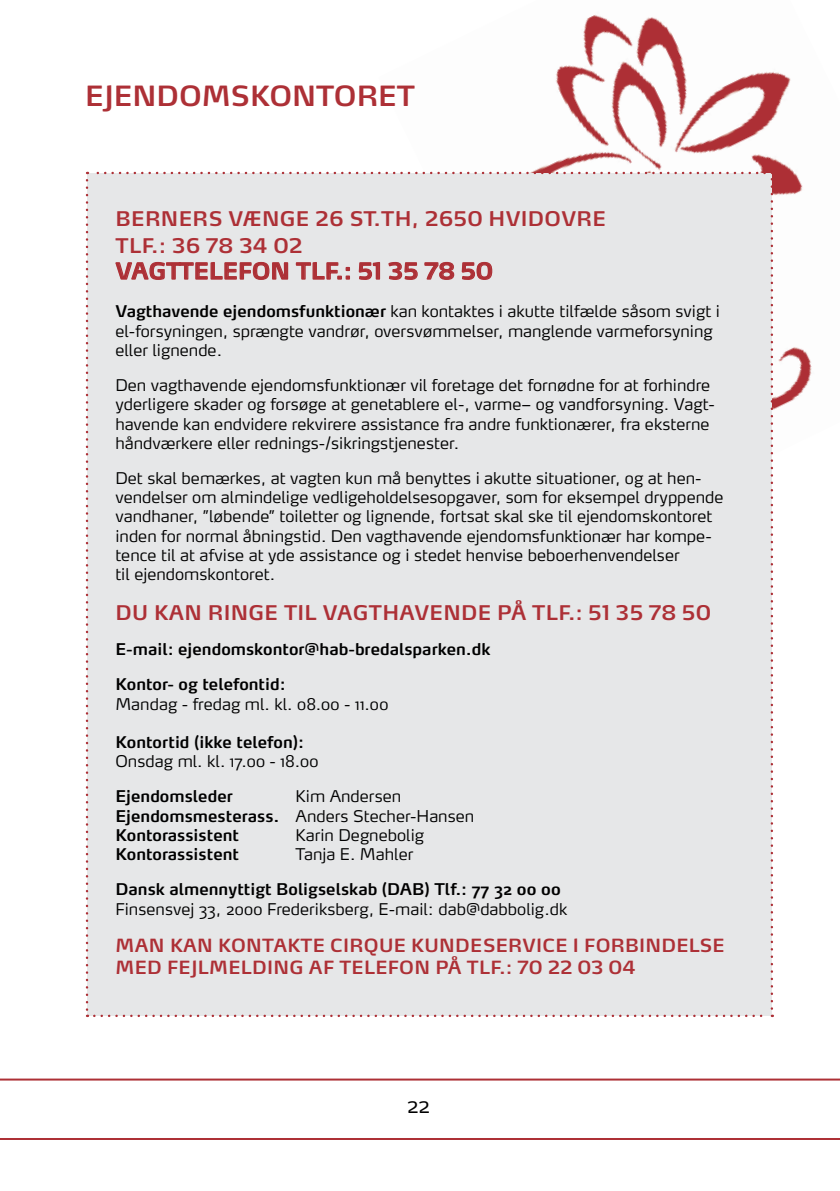
<style>
.page{position:relative;width:840px;height:1191px;background:#fff}
.page>*{position:absolute;margin:0;border:0;box-sizing:border-box;transform-origin:0 0}
.t1{font:600 27.6px "Max OT";color:#ad3036}
.t2{font:600 22px "Max OT";letter-spacing:.015em;color:#ad3036}
.t3{font:300 22px "Max OT";color:#000}
.t4{font:600 20px "Max OT";letter-spacing:.015em;color:#ad3036}
.t5{font:600 18px "Max OT";letter-spacing:.015em;color:#ad3036}
.t6{font:300 16px/19.2px "Max OT";color:#000}
.t7{font:600 16px/19.2px "Max OT";color:#000}
.s1{font-weight:600}
.s2{font-weight:300}
</style>
<div class="page">
<img style="left:379px;top:14px;width:433px;height:522px">
<div style="left:87px;top:173px;width:684px;height:842px;background:#e6e7e8"></div>
<svg style="left:86px;top:180px;width:2px;height:837px"></svg>
<svg style="left:94px;top:1014px;width:678px;height:3px"></svg>
<svg style="left:770px;top:172px;width:2px;height:836px"></svg>
<svg style="left:87px;top:172px;width:677px;height:2px"></svg>
<hr style="left:0;top:1078px;width:839px;height:2px;background:#ad3036">
<hr style="left:0;top:1138px;width:839px;height:2px;background:#ad3036">
<svg style="left:115px;top:261px;width:173px;height:19px"></svg>
<svg style="left:295px;top:262px;width:55px;height:18px"></svg>
<svg style="left:358px;top:262px;width:22px;height:18px"></svg>
<svg style="left:388px;top:261px;width:66px;height:19px"></svg>
<svg style="left:461px;top:261px;width:31px;height:19px"></svg>
<h1 class="t1" style="left:85px;top:78px;width:331px">EJENDOMSKONTORET</h1>
<p class="t4" style="left:115px;top:206px;width:32px">Berners</p>
<p class="t4" style="left:228px;top:206px;width:32px">Vænge</p>
<p class="t4" style="left:315px;top:206px;width:206px">26 st.th , 2650 Hvidovre</p>
<p class="t4" style="left:115px;top:232px;width:188px">Tlf.: 36 78 34 02</p>
<h2 class="t2" style="left:115px;top:257px;width:378px">VAGTTELEFON Tlf.: 51 35 78 50</h2>
<p class="t6" style="left:115px;top:303px;width:605px"><span class="s1">Vagthavende ejendomsfunktionær</span> kan kontaktes i akutte tilfælde såsom svigt i el-forsyningen, sprængte vandrør, oversvømmelser, manglende varmeforsyning eller lignende.</p>
<p class="t6" style="left:115px;top:377px;width:600px">Den vagthavende ejendomsfunktionær vil foretage det fornødne for at forhindre yderligere skader og forsøge at genetablere el-, varme– og vandforsyning. Vagt&shy;havende kan endvidere rekvirere assistance fra andre funktionærer, fra eksterne håndværkere eller rednings-/sikringstjenester.</p>
<p class="t6" style="left:115px;top:469px;width:609px">Det skal bemærkes, at vagten kun må benyttes i akutte situationer, og at hen&shy;vendelser om almindelige vedligeholdelsesopgaver, som for eksempel dryppende vandhaner, ”løbende” toiletter og lignende, fortsat skal ske til ejendomskontoret inden for normal åbningstid. Den vagthavende ejendomsfunktionær har kompe&shy;tence til at afvise at yde assistance og i stedet henvise beboerhenvendelser<br>til ejendomskontoret.</p>
<p class="t4" style="left:115px;top:600px;width:55px">Du kan</p>
<p class="t4" style="left:208px;top:600px;width:15px">ringe</p>
<p class="t4" style="left:284px;top:600px;width:12px">til</p>
<p class="t4" style="left:322px;top:600px;width:17px">vagthavende</p>
<p class="t4" style="left:497px;top:600px;width:215px">på tlf.: 51 35 78 50</p>
<p class="t7" style="left:115px;top:641px;width:376px">E-mail: ejendomskontor@hab-bredalsparken.dk</p>
<p class="t7" style="left:115px;top:676px;width:172px">Kontor- og telefontid:</p>
<p class="t6" style="left:115px;top:695px;width:274px">Mandag - fredag ml. kl. 08.00 - 11.00</p>
<p class="t7" style="left:115px;top:733px;width:190px">Kontortid (ikke telefon):</p>
<p class="t6" style="left:115px;top:753px;width:204px">Onsdag ml. kl. 17.00 - 18.00</p>
<p class="t7" style="left:115px;top:788px;width:119px">Ejendomsleder</p>
<p class="t7" style="left:115px;top:788px;width:360px;text-indent:180px"><span class="s2">Kim Andersen<br></span>Ejendomsmesterass. <span class="s2">Anders Stecher-Hansen<br></span>Kontorassistent</p>
<p class="t6" style="left:295px;top:826px;width:130px">Karin Degnebolig</p>
<p class="t7" style="left:115px;top:845px;width:125px">Kontorassistent</p>
<p class="t6" style="left:295px;top:845px;width:119px">Tanja E. Mahler</p>
<p class="t7" style="left:115px;top:881px;width:446px">Dansk almennyttigt Boligselskab (DAB) Tlf.: 77 32 00 00</p>
<p class="t6" style="left:115px;top:900px;width:453px">Finsensvej 33, 2000 Frederiksberg, E-mail: dab@dabbolig.dk</p>
<p class="t5" style="left:115px;top:934px;width:69px">Man kan</p>
<p class="t5" style="left:218px;top:934px;width:14px">kontakte</p>
<p class="t5" style="left:330px;top:934px;width:95px">Cirque kundeservice</p>
<p class="t5" style="left:572px;top:934px;width:25px">i forbindelse</p>
<p class="t5" style="left:115px;top:955px;width:16px">med</p>
<p class="t5" style="left:167px;top:955px;width:14px">fejlmelding</p>
<p class="t5" style="left:309px;top:955px;width:45px">af telefon</p>
<p class="t5" style="left:435px;top:955px;width:202px">på tlf.: 70 22 03 04</p>
<h2 class="t3" style="left:406px;top:1090px;width:25px">22</h2>
</div>
